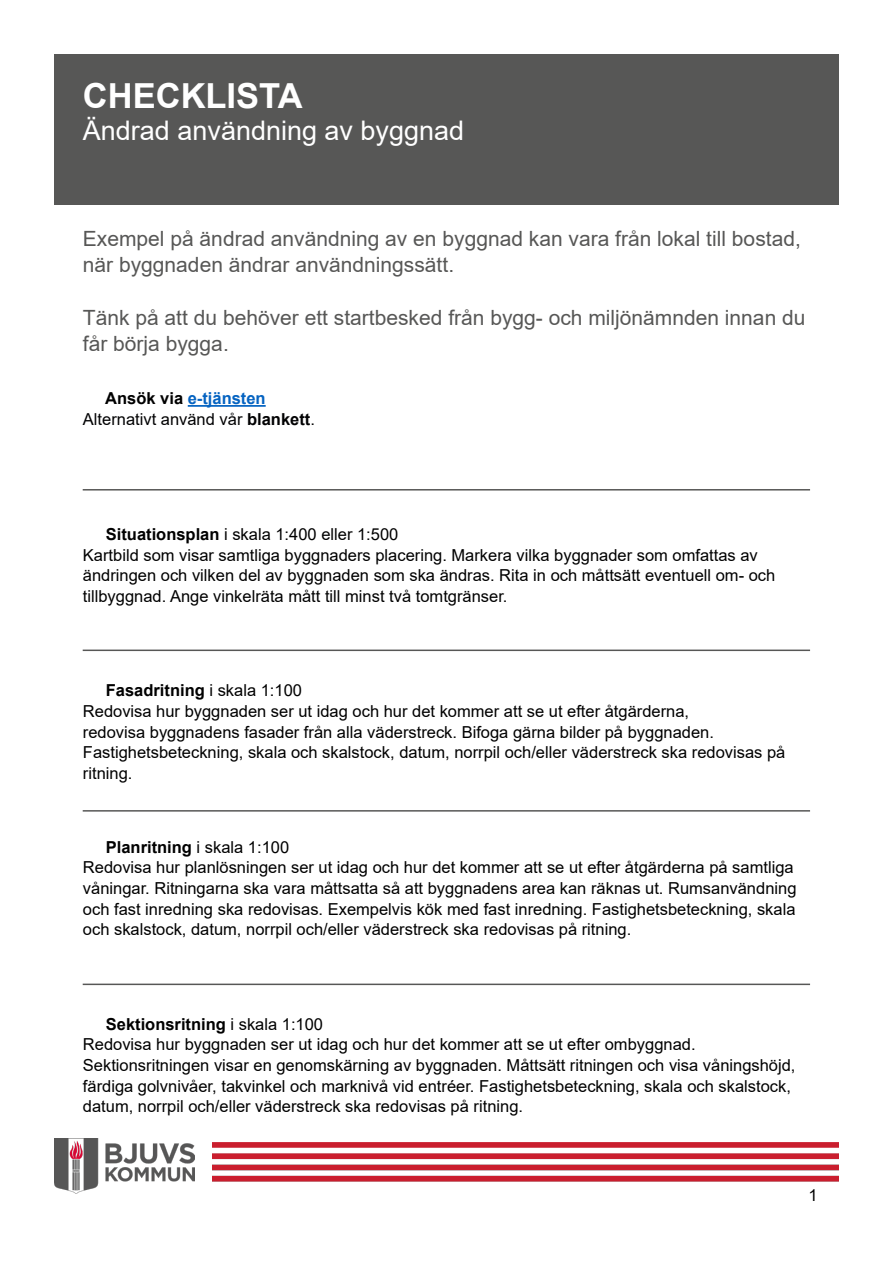
<style>
.page{position:relative;width:893px;height:1263px;background:#fff}
.page>*{position:absolute;margin:0;border:0;box-sizing:border-box;transform-origin:0 0}
.t1{font:700 34.5px "Arial";color:#fff}
.t2{font:27px "Arial";color:#fff}
.t3{font:21px/26.2px "Arial";color:#575756}
.t4{font:16.5px/20.7px "Arial";color:#000}
.t5{font:16.5px/20.7px "Arial";color:#020203}
.s1{font-weight:700;color:#000}
.s2{font-weight:700;color:#0563c1}
.s3{font-weight:700}
</style>
<div class="page">
<img style="left:54px;top:1138px;width:140px;height:55px">
<div style="left:54px;top:54px;width:785px;height:150px;background:#575756"></div>
<img style="left:213px;top:1143px;width:626px;height:39px">
<hr style="left:188px;top:405px;width:78px;height:2px;background:#0563c1">
<hr style="left:83px;top:489px;width:727px;height:1px;background:#575756">
<hr style="left:83px;top:649px;width:727px;height:2px;background:#575756">
<hr style="left:83px;top:810px;width:727px;height:2px;background:#575756">
<hr style="left:83px;top:983px;width:727px;height:2px;background:#575756">
<h1 class="t1" style="left:83px;top:72px;width:221px">CHECKLISTA</h1>
<h2 class="t2" style="left:83px;top:112px;width:383px">Ändrad användning av byggnad</h2>
<p class="t3" style="left:83px;top:225px;width:719px">Exempel på ändrad användning av en byggnad kan vara från lokal till bostad, när byggnaden ändrar användningssätt.</p>
<p class="t3" style="left:83px;top:304px;width:724px">Tänk på att du behöver ett startbesked från bygg- och miljönämnden innan du får börja bygga.</p>
<p class="t5" style="left:83px;top:388px;width:234px;text-indent:22px"><span class="s1">Ansök via</span> <span class="s2">e-tjänsten<br></span>Alternativt använd vår <span class="s3">blankett</span>.</p>
<p class="t4" style="left:83px;top:524px;width:694px;text-indent:23px"><span class="s3">Situationsplan</span> i skala 1:400 eller 1:500<br>Kartbild som visar samtliga byggnaders placering. Markera vilka byggnader som omfattas av ändringen och vilken del av byggnaden som ska ändras. Rita in och måttsätt eventuell om- och tillbyggnad. Ange vinkelräta mått till minst två tomtgränser.</p>
<p class="t4" style="left:83px;top:680px;width:704px;text-indent:23px"><span class="s3">Fasadritning</span> i skala 1:100<br>Redovisa hur byggnaden ser ut idag och hur det kommer att se ut efter åtgärderna,<br>redovisa byggnadens fasader från alla väderstreck. Bifoga gärna bilder på byggnaden.<br>Fastighetsbeteckning, skala och skalstock, datum, norrpil och/eller väderstreck ska redovisas på ritning.</p>
<p class="t4" style="left:83px;top:836px;width:715px;text-indent:23px"><span class="s3">Planritning</span> i skala 1:100<br>Redovisa hur planlösningen ser ut idag och hur det kommer att se ut efter åtgärderna på samtliga våningar. Ritningarna ska vara måttsatta så att byggnadens area kan räknas ut. Rumsanvändning och fast inredning ska redovisas. Exempelvis kök med fast inredning. Fastighetsbeteckning, skala och skalstock, datum, norrpil och/eller väderstreck ska redovisas på ritning.</p>
<p class="t4" style="left:83px;top:1013px;width:714px;text-indent:23px"><span class="s3">Sektionsritning</span> i skala 1:100<br>Redovisa hur byggnaden ser ut idag och hur det kommer att se ut efter ombyggnad.<br>Sektionsritningen visar en genomskärning av byggnaden. Måttsätt ritningen och visa våningshöjd, färdiga golvnivåer, takvinkel och marknivå vid entréer. Fastighetsbeteckning, skala och skalstock, datum, norrpil och/eller väderstreck ska redovisas på ritning.</p>
<p class="t4" style="left:808px;top:1185px;width:11px">1</p>
</div>
